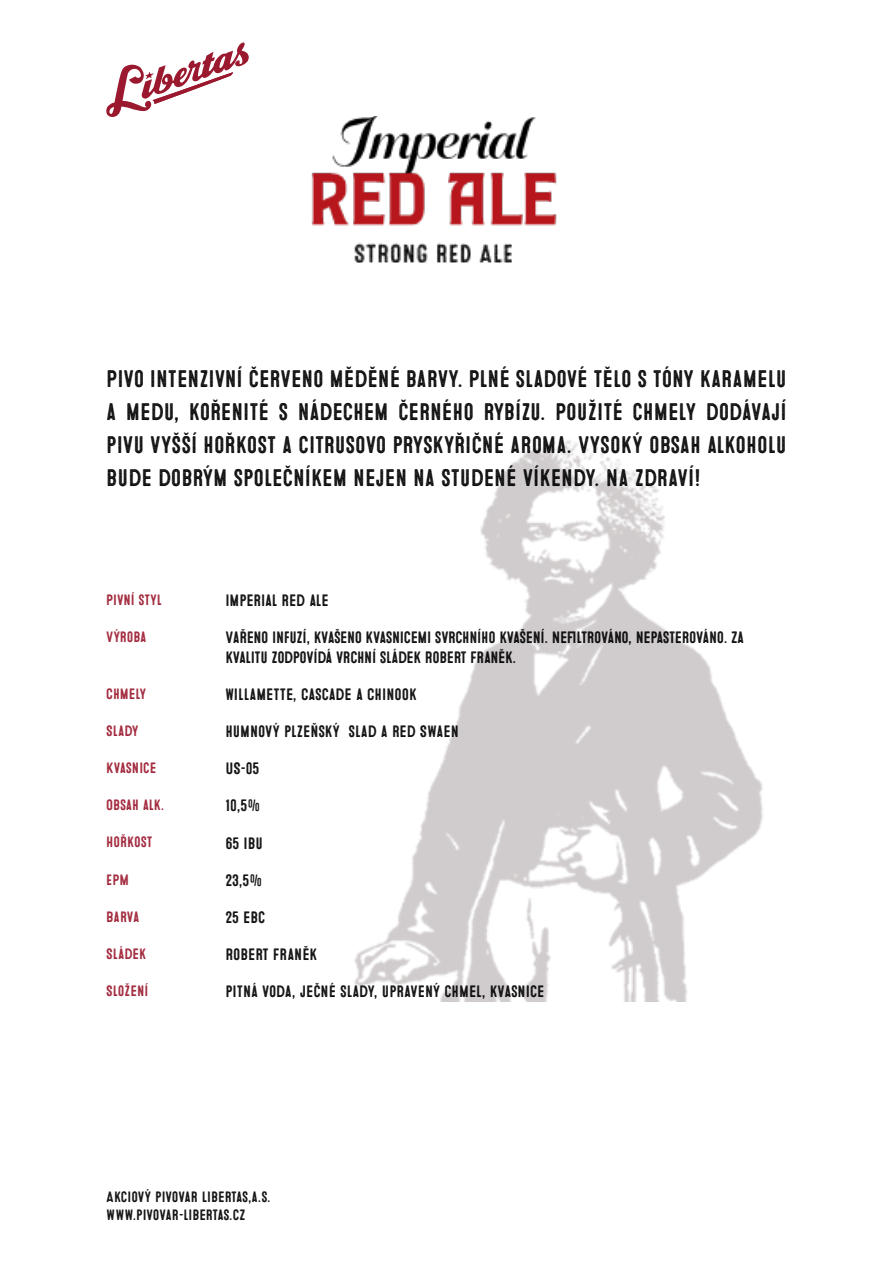
<style>
.page{position:relative;width:893px;height:1263px;background:#fff}
.page>*{position:absolute;margin:0;border:0;box-sizing:border-box;transform-origin:0 0}
.t1{font:24px/33px "Microbrew Two";color:#000;text-align:justify}
.t2{font:16.5px/19.8px "Microbrew Two";letter-spacing:-.02em;color:#000}
.t3{font:16.5px "Microbrew Two";color:#000}
.t4{font:15px "Microbrew Two";color:#9b192f}
.t5{font:15px/18px "Microbrew Two";color:#000}
</style>
<div class="page">
<svg style="left:106px;top:43px;width:143px;height:74px"></svg>
<img style="left:354px;top:440px;width:409px;height:561px">
<img style="left:311px;top:117px;width:246px;height:146px">
<p class="t1" style="left:106px;top:363px;width:682px">PIVO INTENZIVNÍ ČERVENO MĚDĚNÉ BARVY. PLNÉ SLADOVÉ TĚLO S TÓNY KARAMELU A MEDU, KOŘENITÉ S NÁDECHEM ČERNÉHO RYBÍZU. POUŽITÉ CHMELY DODÁVAJÍ PIVU VYŠŠÍ HOŘKOST A CITRUSOVO PRYSKYŘIČNÉ AROMA. VYSOKÝ OBSAH ALKOHOLU BUDE DOBRÝM SPOLEČNÍKEM NEJEN NA STUDENÉ VÍKENDY. NA ZDRAVÍ!</p>
<p class="t4" style="left:106px;top:591px;width:57px">PIVNÍ STYL</p>
<p class="t2" style="left:225px;top:591px;width:105px">IMPERIAL RED ALE</p>
<p class="t4" style="left:106px;top:628px;width:42px">VÝROBA</p>
<p class="t2" style="left:225px;top:628px;width:520px">VAŘENO INFUZÍ, KVAŠENO KVASNICEMI SVRCHNÍHO KVAŠENÍ. NEFILTROVÁNO, NEPASTEROVÁNO. ZA<br>KVALITU ZODPOVÍDÁ VRCHNÍ SLÁDEK ROBERT FRANĚK.</p>
<p class="t4" style="left:106px;top:685px;width:42px">CHMELY</p>
<p class="t3" style="left:225px;top:685px;width:193px">WILLAMETTE, CASCADE A CHINOOK</p>
<p class="t4" style="left:106px;top:722px;width:34px">SLADY</p>
<p class="t3" style="left:225px;top:722px;width:235px">HUMNOVÝ PLZEŇSKÝ SLAD A RED SWAEN</p>
<p class="t4" style="left:106px;top:759px;width:51px">KVASNICE</p>
<p class="t2" style="left:225px;top:759px;width:36px">US-05</p>
<p class="t4" style="left:106px;top:797px;width:59px">OBSAH ALK.</p>
<p class="t2" style="left:225px;top:796px;width:36px">10,5%</p>
<p class="t4" style="left:106px;top:834px;width:48px">HOŘKOST</p>
<p class="t2" style="left:225px;top:833px;width:39px">65 IBU</p>
<p class="t4" style="left:106px;top:871px;width:24px">EPM</p>
<p class="t2" style="left:225px;top:870px;width:38px">23,5%</p>
<p class="t4" style="left:106px;top:908px;width:35px">BARVA</p>
<p class="t2" style="left:225px;top:908px;width:41px">25 EBC</p>
<p class="t4" style="left:106px;top:945px;width:41px">SLÁDEK</p>
<p class="t3" style="left:225px;top:945px;width:94px">ROBERT FRANĚK</p>
<p class="t4" style="left:106px;top:982px;width:44px">SLOŽENÍ</p>
<p class="t2" style="left:225px;top:982px;width:321px">PITNÁ VODA, JEČNÉ SLADY, UPRAVENÝ CHMEL, KVASNICE</p>
<p class="t5" style="left:106px;top:1189px;width:166px">AKCIOVÝ PIVOVAR LIBERTAS, A. S.<br>WWW.PIVOVAR‑LIBERTAS.CZ</p>
</div>
